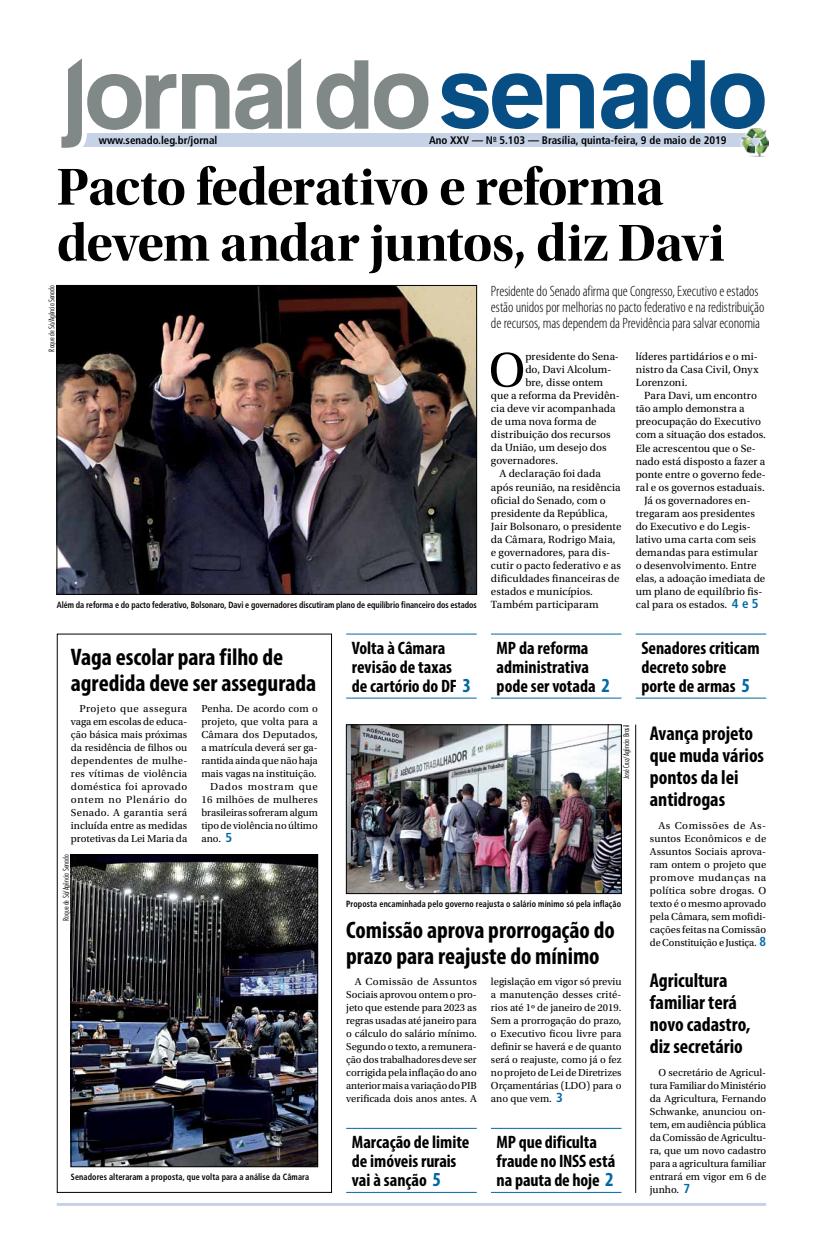
<style>
.page{position:relative;width:823px;height:1248px;background:#fff}
.page>*{position:absolute;margin:0;border:0;box-sizing:border-box;transform-origin:0 0}
.t1{font:54px/56px "Utopia Std Bold Disp";letter-spacing:-.015em;color:#000}
.t2{font:50.8px "Utopia Std";color:#000}
.t3{font:700 condensed 24px/26px "Myriad Pro";letter-spacing:-.005em;color:#000}
.t4{font:700 condensed 20px/22px "Myriad Pro";letter-spacing:-.005em;color:#000}
.t5{font:700 condensed 18px/19px "Myriad Pro";color:#000}
.t6{font:300 condensed 15px/16px "Myriad Pro";letter-spacing:-.01em;color:#000}
.t7{font:11px/13px "Utopia Std";letter-spacing:.005em;color:#000;text-align:justify}
.t8{font:700 condensed 11px "Frutiger";color:#000}
.t9{font:10.6px/13px "Utopia Std";color:#000;text-align:justify}
.t10{font:10.6px "Utopia Std";letter-spacing:.02em;color:#000}
.t11{font:10.6px "Utopia Std";letter-spacing:.06em;color:#000}
.t12{font:700 condensed 9px "Frutiger";letter-spacing:.005em;color:#000;scale:.9 1}
.t13{font:300 condensed 8px "Futura BT";color:#000}
.s1{font-family:"Frutiger";font-weight:700;font-stretch:condensed;font-size:13px;color:#0069a4}
.s2{font-size:20px;color:#0069a4}
</style>
<div class="page">
<hr style="left:57px;top:1202px;width:708px;height:3px;background:#c6d2e6">
<div style="left:57px;top:633px;width:275px;height:559px;border:1px solid #000"></div>
<div style="left:76px;top:134px;width:689px;height:13px;background:#c6d2e6"></div>
<svg style="left:182px;top:74px;width:47px;height:55px"></svg>
<svg style="left:316px;top:60px;width:52px;height:69px"></svg>
<svg style="left:374px;top:73px;width:54px;height:56px"></svg>
<svg style="left:235px;top:58px;width:66px;height:71px"></svg>
<svg style="left:653px;top:60px;width:51px;height:69px"></svg>
<svg style="left:710px;top:73px;width:54px;height:56px"></svg>
<svg style="left:441px;top:73px;width:152px;height:56px"></svg>
<svg style="left:601px;top:73px;width:46px;height:56px"></svg>
<svg style="left:61px;top:58px;width:115px;height:90px"></svg>
<div style="left:736px;top:126px;width:33px;height:32px;background:#fff;opacity:.75"></div>
<img style="left:740px;top:129px;width:28px;height:27px">
<img style="left:73px;top:856px;width:242px;height:308px">
<div style="left:71px;top:854px;width:246px;height:312px;border:1px solid #000"></div>
<img style="left:348px;top:726px;width:271px;height:165px">
<div style="left:346px;top:724px;width:275px;height:169px;border:1px solid #000"></div>
<img style="left:59px;top:287px;width:415px;height:305px">
<div style="left:57px;top:285px;width:419px;height:309px;border:1px solid #000"></div>
<hr style="left:346px;top:1191px;width:130px;height:1px;background:#0069a4">
<hr style="left:490px;top:1191px;width:131px;height:1px;background:#0069a4">
<hr style="left:346px;top:697px;width:130px;height:1px;background:#0069a4">
<hr style="left:490px;top:697px;width:131px;height:1px;background:#0069a4">
<hr style="left:635px;top:697px;width:130px;height:1px;background:#0069a4">
<hr style="left:346px;top:1127px;width:130px;height:1px;background:#0069a4">
<hr style="left:490px;top:1127px;width:131px;height:1px;background:#0069a4">
<hr style="left:346px;top:633px;width:130px;height:1px;background:#0069a4">
<hr style="left:490px;top:633px;width:131px;height:1px;background:#0069a4">
<hr style="left:635px;top:633px;width:130px;height:1px;background:#0069a4">
<hr style="left:634px;top:724px;width:1px;height:468px;background:#000">
<p class="t8" style="left:99px;top:134px;width:120px">www.senado.leg.br/jornal</p>
<p class="t8" style="left:429px;top:134px;width:299px">Ano XXV — N<sup>o</sup> 5.103 — Brasília, quinta-feira, 9 de maio de 2019</p>
<h1 class="t1" style="left:57px;top:159px;width:669px">Pacto federativo e reforma devem andar juntos, diz Davi</h1>
<h3 class="t6" style="left:490px;top:283px;width:275px">Presidente do Senado afirma que Congresso, Executivo e estados estão unidos por melhorias no pacto federativo e na redistribuição de recursos, mas dependem da Previdência para salvar economia</h3>
<h2 class="t2" style="left:488px;top:342px;width:38px">O</h2>
<p class="t7" style="left:525px;top:350px;width:95px">presidente do Sena-</p>
<p class="t13" style="left:47px;top:351px;width:68px;rotate:-90deg">Roque de Sá/Agência Senado</p>
<p class="t7" style="left:635px;top:350px;width:124px">líderes partidários e o mi&shy;nistro da Casa Civil, Onyx Lorenzoni.</p>
<p class="t7" style="left:643px;top:389px;width:114px">Para Davi, um encontro</p>
<p class="t7" style="left:635px;top:402px;width:110px">tão amplo demonstra a</p>
<p class="t7" style="left:635px;top:415px;width:127px">preocupação do Executivo</p>
<p class="t7" style="left:635px;top:428px;width:132px">com a situação dos estados.</p>
<p class="t7" style="left:635px;top:441px;width:122px">Ele acrescentou que o Se-</p>
<p class="t7" style="left:635px;top:454px;width:131px">nado está disposto a fazer a</p>
<p class="t7" style="left:635px;top:467px;width:132px">ponte entre o governo fede-</p>
<p class="t7" style="left:635px;top:480px;width:130px">ral e os governos estaduais.</p>
<p class="t7" style="left:643px;top:493px;width:108px">Já os governadores en-</p>
<p class="t7" style="left:635px;top:506px;width:121px">tregaram aos presidentes</p>
<p class="t7" style="left:635px;top:519px;width:116px">do Executivo e do Legis-</p>
<p class="t7" style="left:635px;top:532px;width:122px">lativo uma carta com seis</p>
<p class="t7" style="left:635px;top:545px;width:124px">demandas para estimular</p>
<p class="t7" style="left:635px;top:558px;width:122px">o desenvolvimento. Entre</p>
<p class="t7" style="left:635px;top:571px;width:131px">elas, a adoação imediata de</p>
<p class="t7" style="left:635px;top:584px;width:128px">um plano de equilíbrio fis-</p>
<p class="t7" style="left:525px;top:363px;width:87px">do, Davi Alcolum-</p>
<p class="t7" style="left:525px;top:376px;width:79px">bre, disse ontem</p>
<p class="t7" style="left:490px;top:389px;width:130px">que a reforma da Previdên-</p>
<p class="t7" style="left:490px;top:402px;width:126px">cia deve vir acompanhada</p>
<p class="t7" style="left:490px;top:415px;width:107px">de uma nova forma de</p>
<p class="t7" style="left:490px;top:428px;width:121px">distribuição dos recursos</p>
<p class="t7" style="left:490px;top:441px;width:117px">da União, um desejo dos</p>
<p class="t7" style="left:490px;top:454px;width:69px">governadores.</p>
<p class="t7" style="left:499px;top:467px;width:103px">A declaração foi dada</p>
<p class="t7" style="left:490px;top:480px;width:131px">após reunião, na residência</p>
<p class="t7" style="left:490px;top:493px;width:116px">oficial do Senado, com o</p>
<p class="t7" style="left:490px;top:506px;width:118px">presidente da República,</p>
<p class="t7" style="left:490px;top:519px;width:132px">Jair Bolsonaro, o presidente</p>
<p class="t7" style="left:490px;top:532px;width:126px">da Câmara, Rodrigo Maia,</p>
<p class="t7" style="left:490px;top:545px;width:121px">e governadores, para dis-</p>
<p class="t7" style="left:490px;top:558px;width:131px">cutir o pacto federativo e as</p>
<p class="t7" style="left:490px;top:571px;width:130px">dificuldades financeiras de</p>
<p class="t7" style="left:490px;top:584px;width:103px">estados e municípios.</p>
<p class="t7" style="left:490px;top:597px;width:109px">Também participaram</p>
<p class="t12" style="left:57px;top:599px;width:468px">Além da reforma e do pacto federativo, Bolsonaro, Davi e governadores discutiram plano de equilíbrio financeiro dos estados</p>
<p class="t7" style="left:635px;top:597px;width:124px">cal para os estados. <span class="s1">4 e 5</span></p>
<h3 class="t3" style="left:71px;top:643px;width:246px">Vaga escolar para filho de agredida deve ser assegurada</h3>
<p class="t9" style="left:71px;top:701px;width:118px;text-indent:9px">Projeto que assegura vaga em escolas de educa&shy;ção básica mais próximas da residência de filhos ou dependentes de mulhe&shy;res vítimas de violência doméstica foi aprovado ontem no Plenário do Senado. A garantia será incluída entre as medidas protetivas da Lei Maria da</p>
<p class="t9" style="left:201px;top:701px;width:118px">Penha. De acordo com o</p>
<p class="t9" style="left:201px;top:714px;width:118px">projeto, que volta para a</p>
<p class="t10" style="left:201px;top:728px;width:118px">Câmara dos Deputados,</p>
<p class="t9" style="left:201px;top:740px;width:118px">a matrícula deverá ser ga-</p>
<p class="t9" style="left:201px;top:753px;width:118px">rantida ainda que não haja</p>
<p class="t9" style="left:201px;top:766px;width:116px">mais vagas na instituição.</p>
<p class="t11" style="left:210px;top:780px;width:109px">Dados mostram que</p>
<p class="t10" style="left:201px;top:793px;width:118px">16 milhões de mulheres</p>
<p class="t9" style="left:201px;top:805px;width:118px">brasileiras sofreram algum</p>
<p class="t9" style="left:201px;top:818px;width:118px">tipo de violência no último</p>
<p class="t9" style="left:201px;top:831px;width:32px">ano. <span class="s1">5</span></p>
<p class="t13" style="left:61px;top:920px;width:68px;rotate:-90deg">Roque de Sá/Agência Senado</p>
<p class="t12" style="left:71px;top:1171px;width:266px">Senadores alteraram a proposta, que volta para a análise da Câmara</p>
<h3 class="t5" style="left:351px;top:638px;width:121px">Volta à Câmara revisão de taxas de cartório do DF <span class="s2">3</span></h3>
<h3 class="t5" style="left:496px;top:638px;width:115px">MP da reforma administrativa pode ser votada <span class="s2">2</span></h3>
<h3 class="t5" style="left:641px;top:638px;width:120px">Senadores criticam decreto sobre porte de armas <span class="s2">5</span></h3>
<p class="t13" style="left:621px;top:778px;width:56px;rotate:-90deg">José Cruz/Agência Brasil</p>
<p class="t12" style="left:346px;top:898px;width:307px">Proposta encaminhada pelo governo reajusta o salário mínimo só pela inflação</p>
<h3 class="t3" style="left:346px;top:916px;width:270px">Comissão aprova prorrogação do prazo para reajuste do mínimo</h3>
<p class="t9" style="left:346px;top:974px;width:132px;text-indent:9px">A Comissão de Assuntos Sociais aprovou ontem o pro&shy;jeto que estende para 2023 as regras usadas até janeiro para o cálculo do salário mínimo.<br>Segundo o texto, a remunera&shy;ção dos trabalhadores deve ser corrigida pela inflação do ano anterior mais a variação do PIB verificada dois anos antes. A</p>
<p class="t9" style="left:490px;top:974px;width:132px">legislação em vigor só previu a manutenção desses crité&shy;rios até 1º de janeiro de 2019.<br>Sem a prorrogação do prazo, o Executivo ficou livre para definir se haverá e de quanto será o reajuste, como já o fez no projeto de Lei de Diretrizes Orçamentárias (LDO) para o ano que vem. <span class="s1">3</span></p>
<h3 class="t5" style="left:351px;top:1132px;width:119px">Marcação de limite de imóveis rurais vai à sanção <span class="s2">5</span></h3>
<h3 class="t5" style="left:496px;top:1132px;width:120px">MP que dificulta fraude no INSS está na pauta de hoje <span class="s2">2</span></h3>
<h3 class="t4" style="left:649px;top:721px;width:116px">Avança projeto que muda vários pontos da lei antidrogas</h3>
<p class="t9" style="left:649px;top:818px;width:118px;text-indent:9px">As Comissões de As&shy;suntos Econômicos e de Assuntos Sociais aprova&shy;ram ontem o projeto que promove mudanças na política sobre drogas. O texto é o mesmo aprovado pela Câmara, sem mofidi&shy;cações feitas na Comissão de Constituição e Justiça. <span class="s1">8</span></p>
<h3 class="t4" style="left:649px;top:968px;width:102px">Agricultura familiar terá novo cadastro, diz secretário</h3>
<p class="t9" style="left:649px;top:1065px;width:118px;text-indent:9px">O secretário de Agricul&shy;tura Familiar do Ministério da Agricultura, Fernando Schwanke, anunciou on&shy;tem, em audiência pública da Comissão de Agricultu&shy;ra, que um novo cadastro para a agricultura familiar entrará em vigor em 6 de junho. <span class="s1">7</span></p>
</div>
